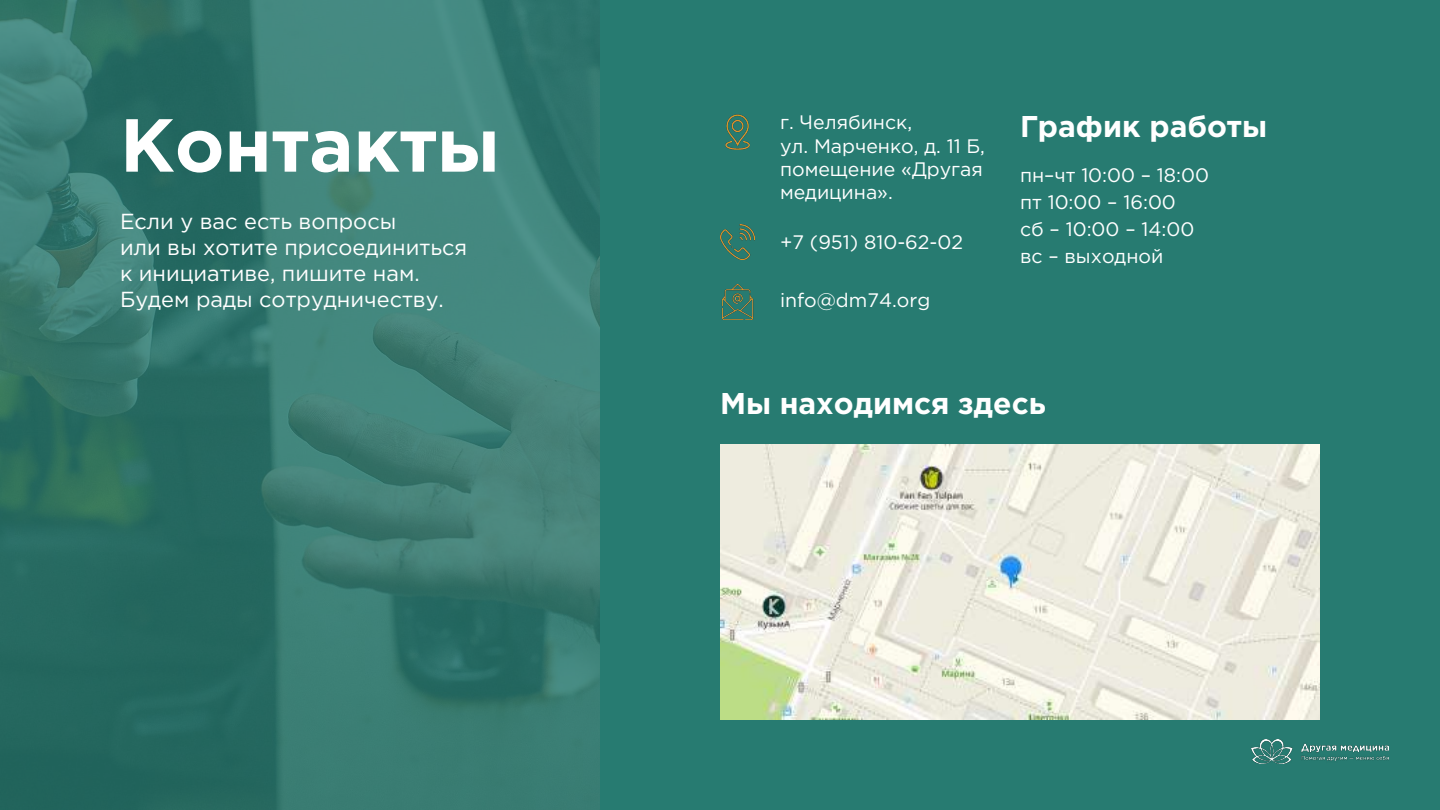
<style>
.page{position:relative;width:1440px;height:810px;background:#277b71}
.page>*{position:absolute;margin:0;border:0;box-sizing:border-box;transform-origin:0 0}
.t1{font:700 75px "Gotham Pro";color:#fff}
.t2{font:700 30px "Gotham Pro";color:#fff}
.t3{font:21.75px/26.1px "Gotham Pro";color:#fff}
.t4{font:19.5px/23.4px "Gotham Pro";color:#fff}
</style>
<div class="page">
<img style="left:1251px;top:740px;width:138px;height:23px">
<img style="left:0;top:0;width:600px;height:810px">
<img style="left:725px;top:115px;width:25px;height:34px">
<img style="left:720px;top:225px;width:35px;height:35px">
<img style="left:722px;top:284px;width:32px;height:35px">
<img style="left:720px;top:444px;width:600px;height:275px">
<h1 class="t1" style="left:120px;top:102px;width:381px">Контакты</h1>
<p class="t3" style="left:120px;top:208px;width:349px">Если у вас есть вопросы<br>или вы хотите присоединиться к инициативе, пишите нам.<br>Будем рады сотрудничеству.</p>
<p class="t4" style="left:780px;top:110px;width:207px">г. Челябинск,<br>ул. Марченко, д. 11 Б, помещение «Другая медицина».</p>
<p class="t4" style="left:780px;top:230px;width:185px">+7 (951) 810-62-02</p>
<p class="t4" style="left:780px;top:289px;width:152px">info@dm74.org</p>
<h2 class="t2" style="left:1020px;top:109px;width:249px">График работы</h2>
<p class="t4" style="left:1020px;top:162px;width:191px;line-height:27px">пн–чт 10:00 – 18:00 пт 10:00 – 16:00<br>сб – 10:00 – 14:00 вс – выходной</p>
<h2 class="t2" style="left:720px;top:386px;width:327px">Мы находимся здесь</h2>
</div>
